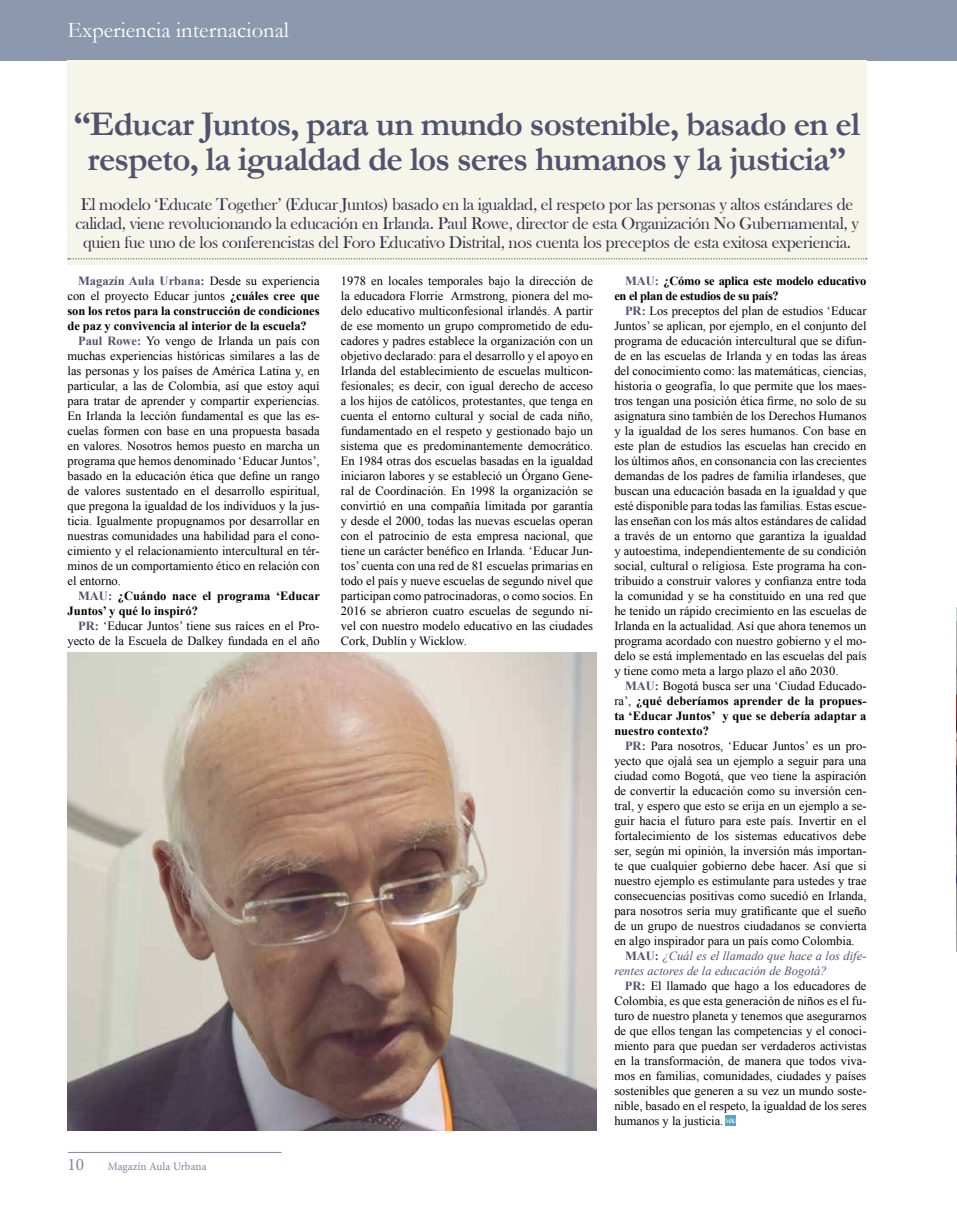
<style>
.page{position:relative;width:957px;height:1205px;background:#fff}
.page>*{position:absolute;margin:0;border:0;box-sizing:border-box;transform-origin:0 0}
.t1{font:700 35px/35px "Garamond";letter-spacing:-.025em;color:#50536e;text-align:center}
.t2{font:22.5px "Garamond";color:#fff}
.t3{font:17.5px/18.8px "Bask Old Face";letter-spacing:-.02em;color:#323450;text-align:center}
.t4{font:17.5px "Minion Pro";color:#83869e}
.t5{font:12.5px/15px "Times New Roman";color:#000;text-align:justify}
.t6{font:700 12.5px/15px "Times New Roman";letter-spacing:-.005em;color:#000;text-align:justify}
.t7{font:italic 12.5px "Times New Roman";color:#50536e}
.t8{font:700 12.5px/15px "Times New Roman";letter-spacing:-.025em;color:#000}
.t9{font:11.25px "Minion Pro";color:#83869e}
.s1{color:#50536e}
.s2{font-weight:400}
.s3{font-weight:700;color:#50536e}
.s4{font-weight:700;font-style:normal}
</style>
<div class="page">
<hr style="left:68px;top:1152px;width:214px;height:1px;background:#83869e">
<div style="left:0;top:0;width:957px;height:60px;background:#8c98ae"></div>
<div style="left:68px;top:60px;width:798px;height:205px;background:#f6f5ea"></div>
<div style="left:725px;top:1115px;width:11px;height:11px;background:#57a5c4"></div>
<svg style="left:725px;top:1118px;width:11px;height:5px"></svg>
<svg style="left:68px;top:258px;width:799px;height:1px"></svg>
<img style="left:68px;top:653px;width:528px;height:477px">
<img style="left:956px;top:607px;width:1px;height:344px">
<h2 class="t2" style="left:67px;top:15px;width:223px">Experiencia internacional</h2>
<h1 class="t1" style="left:74px;top:107px;width:788px">“Educar Juntos, para un mundo sostenible, basado en el respeto, la igualdad de los seres humanos y la justicia”</h1>
<p class="t3" style="left:75px;top:195px;width:785px">El modelo ‘Educate Together’ (Educar Juntos) basado en la igualdad, el respeto por las personas y altos estándares de calidad, viene revolucionando la educación en Irlanda. Paul Rowe, director de esta Organización No Gubernamental, y quien fue uno de los conferencistas del Foro Educativo Distrital, nos cuenta los preceptos de esta exitosa experiencia.</p>
<p class="t6" style="left:68px;top:273px;width:254px;text-indent:11px"><span class="s1">Magazín Aula Urbana:</span> <span class="s2">Desde su experiencia con el proyecto Educar juntos</span> ¿cuáles cree que son los retos para la construcción de condiciones de paz y convivencia al interior de la escuela?</p>
<p class="t5" style="left:68px;top:333px;width:254px;text-indent:11px"><span class="s3">Paul Rowe:</span> Yo vengo de Irlanda un país con muchas experiencias históricas similares a las de las personas y los países de América Latina y, en particular, a las de Colombia, así que estoy aquí para tratar de aprender y compartir experiencias.<br>En Irlanda la lección fundamental es que las es&shy;cuelas formen con base en una propuesta basada en valores. Nosotros hemos puesto en marcha un programa que hemos denominado ‘Educar Juntos’, basado en la educación ética que define un rango de valores sustentado en el desarrollo espiritual, que pregona la igualdad de los individuos y la jus&shy;ticia. Igualmente propugnamos por desarrollar en nuestras comunidades una habilidad para el cono&shy;cimiento y el relacionamiento intercultural en tér&shy;minos de un comportamiento ético en relación con el entorno.</p>
<p class="t6" style="left:68px;top:588px;width:254px;text-indent:11px"><span class="s1">MAU:</span> ¿Cuándo nace el programa ‘Educar<br>Juntos’ y qué lo inspiró?</p>
<p class="t5" style="left:68px;top:618px;width:254px;text-align:right"><span class="s3">PR:</span> ‘Educar Juntos’ tiene sus raíces en el Pro&shy;yecto de la Escuela de Dalkey fundada en el año</p>
<p class="t5" style="left:341px;top:273px;width:254px">1978 en locales temporales bajo la dirección de la educadora Florrie Armstrong, pionera del mo&shy;delo educativo multiconfesional irlandés. A partir de ese momento un grupo comprometido de edu&shy;cadores y padres establece la organización con un objetivo declarado: para el desarrollo y el apoyo en Irlanda del establecimiento de escuelas multicon&shy;fesionales; es decir, con igual derecho de acceso a los hijos de católicos, protestantes, que tenga en cuenta el entorno cultural y social de cada niño, fundamentado en el respeto y gestionado bajo un sistema que es predominantemente democrático.<br>En 1984 otras dos escuelas basadas en la igualdad iniciaron labores y se estableció un Órgano Gene&shy;ral de Coordinación. En 1998 la organización se convirtió en una compañía limitada por garantía y desde el 2000, todas las nuevas escuelas operan con el patrocinio de esta empresa nacional, que tiene un carácter benéfico en Irlanda. ‘Educar Jun&shy;tos’ cuenta con una red de 81 escuelas primarias en todo el país y nueve escuelas de segundo nivel que participan como patrocinadoras, o como socios. En 2016 se abrieron cuatro escuelas de segundo ni&shy;vel con nuestro modelo educativo en las ciudades Cork, Dublín y Wicklow.</p>
<p class="t8" style="left:614px;top:273px;width:254px;text-indent:11px"><span class="s1">MAU:</span> ¿Cómo se aplica este modelo educativo en el plan de estudios de su país?</p>
<p class="t5" style="left:614px;top:303px;width:254px;text-indent:11px"><span class="s3">PR:</span> Los preceptos del plan de estudios ‘Educar Juntos’ se aplican, por ejemplo, en el conjunto del programa de educación intercultural que se difun&shy;de en las escuelas de Irlanda y en todas las áreas del conocimiento como: las matemáticas, ciencias, historia o geografía, lo que permite que los maes&shy;tros tengan una posición ética firme, no solo de su asignatura sino también de los Derechos Humanos y la igualdad de los seres humanos. Con base en este plan de estudios las escuelas han crecido en los últimos años, en consonancia con las crecientes demandas de los padres de familia irlandeses, que buscan una educación basada en la igualdad y que esté disponible para todas las familias. Estas escue&shy;las enseñan con los más altos estándares de calidad a través de un entorno que garantiza la igualdad y autoestima, independientemente de su condición social, cultural o religiosa. Este programa ha con&shy;tribuido a construir valores y confianza entre toda la comunidad y se ha constituido en una red que he tenido un rápido crecimiento en las escuelas de Irlanda en la actualidad. Así que ahora tenemos un programa acordado con nuestro gobierno y el mo&shy;delo se está implementado en las escuelas del país y tiene como meta a largo plazo el año 2030.</p>
<p class="t6" style="left:614px;top:678px;width:254px;text-indent:11px"><span class="s1">MAU:</span> <span class="s2">Bogotá busca ser una ‘Ciudad Educado&shy;ra’,</span> ¿qué deberíamos aprender de la propues&shy;ta ‘Educar Juntos’ y que se debería adaptar a nuestro contexto?</p>
<p class="t5" style="left:625px;top:738px;width:243px"><span class="s3">PR:</span> Para nosotros, ‘Educar Juntos’ es un pro-</p>
<p class="t5" style="left:614px;top:753px;width:254px">yecto que ojalá sea un ejemplo a seguir para una</p>
<p class="t5" style="left:614px;top:768px;width:254px">ciudad como Bogotá, que veo tiene la aspiración</p>
<p class="t5" style="left:614px;top:783px;width:254px">de convertir la educación como su inversión cen-</p>
<p class="t5" style="left:614px;top:798px;width:254px">tral, y espero que esto se erija en un ejemplo a se-</p>
<p class="t5" style="left:614px;top:813px;width:254px">guir hacia el futuro para este país. Invertir en el</p>
<p class="t5" style="left:614px;top:828px;width:254px">fortalecimiento de los sistemas educativos debe</p>
<p class="t5" style="left:614px;top:843px;width:254px">ser, según mi opinión, la inversión más importan-</p>
<p class="t5" style="left:614px;top:858px;width:254px">te que cualquier gobierno debe hacer. Así que si</p>
<p class="t5" style="left:614px;top:873px;width:254px">nuestro ejemplo es estimulante para ustedes y trae</p>
<p class="t5" style="left:614px;top:888px;width:254px">consecuencias positivas como sucedió en Irlanda,</p>
<p class="t5" style="left:614px;top:903px;width:254px">para nosotros sería muy gratificante que el sueño</p>
<p class="t5" style="left:614px;top:918px;width:254px">de un grupo de nuestros ciudadanos se convierta</p>
<p class="t5" style="left:614px;top:933px;width:242px">en algo inspirador para un país como Colombia.</p>
<p class="t7" style="left:625px;top:947px;width:243px"><span class="s4">MAU:</span> ¿Cuál es el llamado que hace a los dife-</p>
<p class="t7" style="left:614px;top:962px;width:214px">rentes actores de la educación de Bogotá?</p>
<p class="t5" style="left:625px;top:978px;width:243px"><span class="s3">PR:</span> El llamado que hago a los educadores de</p>
<p class="t5" style="left:614px;top:993px;width:254px">Colombia, es que esta generación de niños es el fu-</p>
<p class="t5" style="left:614px;top:1008px;width:254px">turo de nuestro planeta y tenemos que asegurarnos</p>
<p class="t5" style="left:614px;top:1023px;width:254px">de que ellos tengan las competencias y el conoci-</p>
<p class="t5" style="left:614px;top:1038px;width:254px">miento para que puedan ser verdaderos activistas</p>
<p class="t5" style="left:614px;top:1053px;width:254px">en la transformación, de manera que todos viva-</p>
<p class="t5" style="left:614px;top:1068px;width:254px">mos en familias, comunidades, ciudades y países</p>
<p class="t5" style="left:614px;top:1083px;width:254px">sostenibles que generen a su vez un mundo soste-</p>
<p class="t5" style="left:614px;top:1098px;width:254px">nible, basado en el respeto, la igualdad de los seres</p>
<p class="t5" style="left:614px;top:1113px;width:111px">humanos y la justicia.</p>
<h3 class="t4" style="left:67px;top:1153px;width:18px">10</h3>
<p class="t9" style="left:108px;top:1159px;width:100px">Magazín Aula Urbana</p>
</div>
